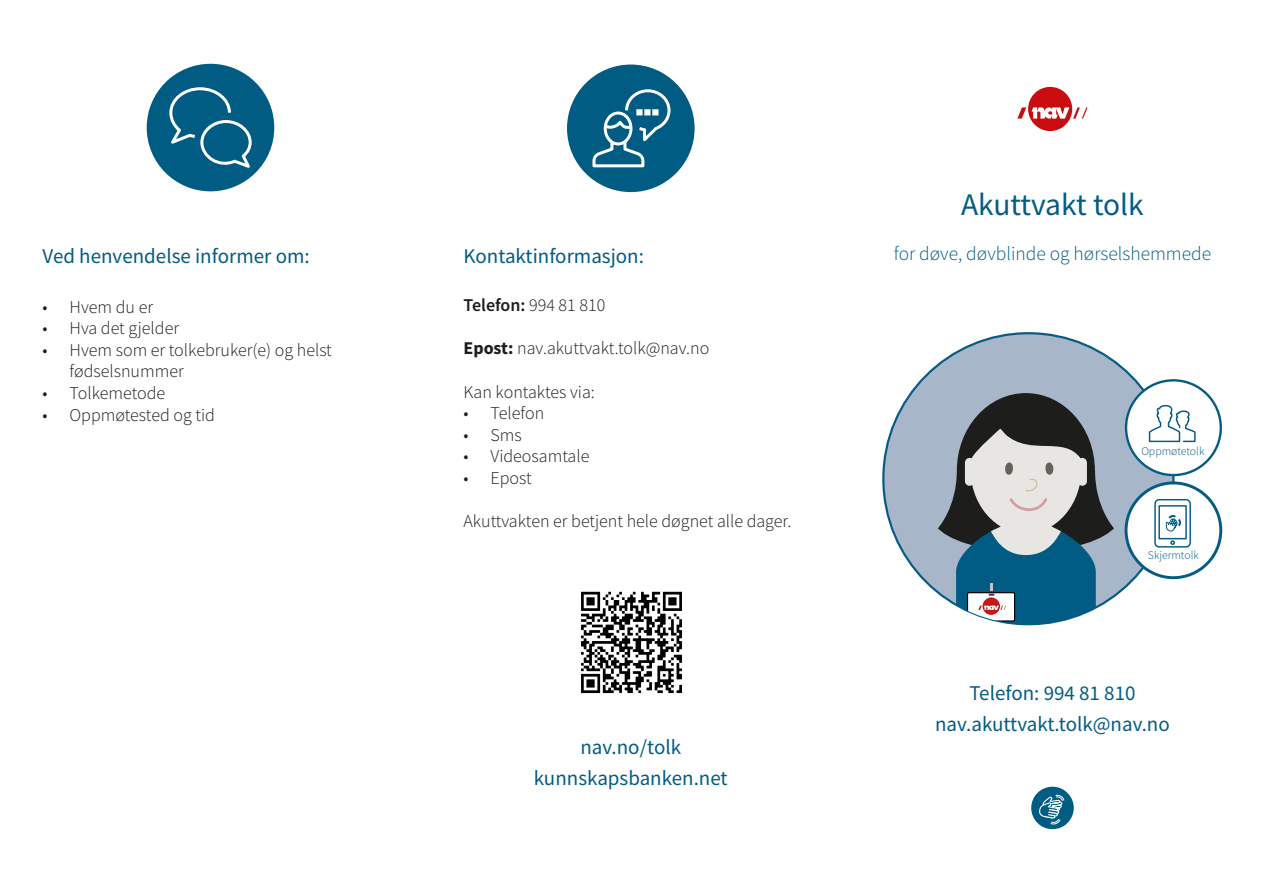
<style>
.page{position:relative;width:1263px;height:893px;background:#fff}
.page>*{position:absolute;margin:0;border:0;box-sizing:border-box;transform-origin:0 0}
.t1{font:31.5px "Source Sans Pro";color:#045c84}
.t2{font:21px "Source Sans Pro";color:#045c84}
.Sideoverskrift{font:21px "Source Sans Pro";color:#005c83}
.t3{font:300 19.5px "Source Sans Pro";color:#045c84}
.Brødtekst{font:300 18px/21.6px "Source Sans Pro";color:#1d1d1b}
.Brødtekst-2{font:600 18px "Source Sans Pro";color:#1d1d1b}
.t4{font:300 11.7px "Source Sans Pro";color:#065b84}
.s1{font-weight:300}
.s2{font-weight:700}
</style>
<div class="page">
<div style="left:147px;top:64px;width:127px;height:127px;background:#005c83;border-radius:50%"></div>
<svg style="left:169px;top:87px;width:83px;height:81px"></svg>
<div style="left:1028px;top:87px;width:44px;height:44px;background:#c90c0f;border-radius:50%"></div>
<svg style="left:1017px;top:107px;width:70px;height:12px"></svg>
<div style="left:1031px;top:787px;width:43px;height:42px;background:#005c83;border-radius:50%"></div>
<svg style="left:1038px;top:795px;width:27px;height:30px"></svg>
<div style="left:1029px;top:784px;width:47px;height:47px;border:2px solid #fff;border-radius:50%"></div>
<div style="left:883px;top:333px;width:290px;height:291px;background:#a8b6ca;border-radius:50%"></div>
<svg style="left:938px;top:393px;width:176px;height:231px"></svg>
<div style="left:1124px;top:481px;width:98px;height:98px;background:#fff;border:3px solid #045c84;border-radius:50%"></div>
<div style="left:1125px;top:379px;width:97px;height:97px;background:#fff;border:2px solid #045c84;border-radius:50%"></div>
<svg style="left:1149px;top:405px;width:47px;height:37px"></svg>
<svg style="left:1154px;top:499px;width:37px;height:49px"></svg>
<div style="left:567px;top:65px;width:128px;height:127px;background:#005c83;border-radius:50%"></div>
<svg style="left:592px;top:89px;width:79px;height:79px"></svg>
<img style="left:581px;top:591px;width:101px;height:103px">
<p class="Sideoverskrift" style="left:43px;top:243px;width:269px">Ved henvendelse informer om:</p>
<p class="Sideoverskrift" style="left:463px;top:243px;width:182px">Kontaktinformasjon:</p>
<p class="Brødtekst" style="left:43px;top:296px;width:112px">• Hvem du er</p>
<p class="Brødtekst" style="left:43px;top:317px;width:138px">• Hva det gjelder</p>
<p class="Brødtekst" style="left:70px;top:339px;width:264px;text-indent:-27px">• Hvem som er tolkebruker(e) og helst fødselsnummer</p>
<p class="Brødtekst" style="left:43px;top:382px;width:124px">• Tolkemetode</p>
<p class="Brødtekst" style="left:43px;top:404px;width:174px">• Oppmøtested og tid</p>
<p class="Brødtekst-2" style="left:463px;top:293px;width:143px">Telefon: <span class="s1">994 81 810</span></p>
<p class="Brødtekst" style="left:463px;top:338px;width:247px"><span class="s2">Epost:</span> nav.akuttvakt.tolk@nav.no</p>
<p class="Brødtekst" style="left:463px;top:381px;width:133px">Kan kontaktes via:</p>
<p class="Brødtekst" style="left:463px;top:402px;width:82px">• Telefon</p>
<p class="Brødtekst" style="left:463px;top:424px;width:60px">• Sms</p>
<p class="Brødtekst" style="left:463px;top:446px;width:127px">• Videosamtale</p>
<p class="Brødtekst" style="left:463px;top:467px;width:70px">• Epost</p>
<p class="Brødtekst" style="left:463px;top:510px;width:329px">Akuttvakten er betjent hele døgnet alle dager.</p>
<p class="t2" style="left:580px;top:734px;width:102px">nav.no/tolk</p>
<p class="t2" style="left:534px;top:765px;width:195px">kunnskapsbanken.net</p>
<p class="t1" style="left:961px;top:184px;width:184px">Akuttvakt tolk</p>
<p class="t3" style="left:894px;top:241px;width:319px">for døve, døvblinde og hørselshemmede</p>
<p class="t4" style="left:1141px;top:444px;width:65px">Oppmøtetolk</p>
<p class="t4" style="left:1148px;top:548px;width:53px">Skjermtolk</p>
<p class="t2" style="left:969px;top:680px;width:168px">Telefon: 994 81 810</p>
<p class="t2" style="left:935px;top:710px;width:236px">nav.akuttvakt.tolk@nav.no</p>
</div>
